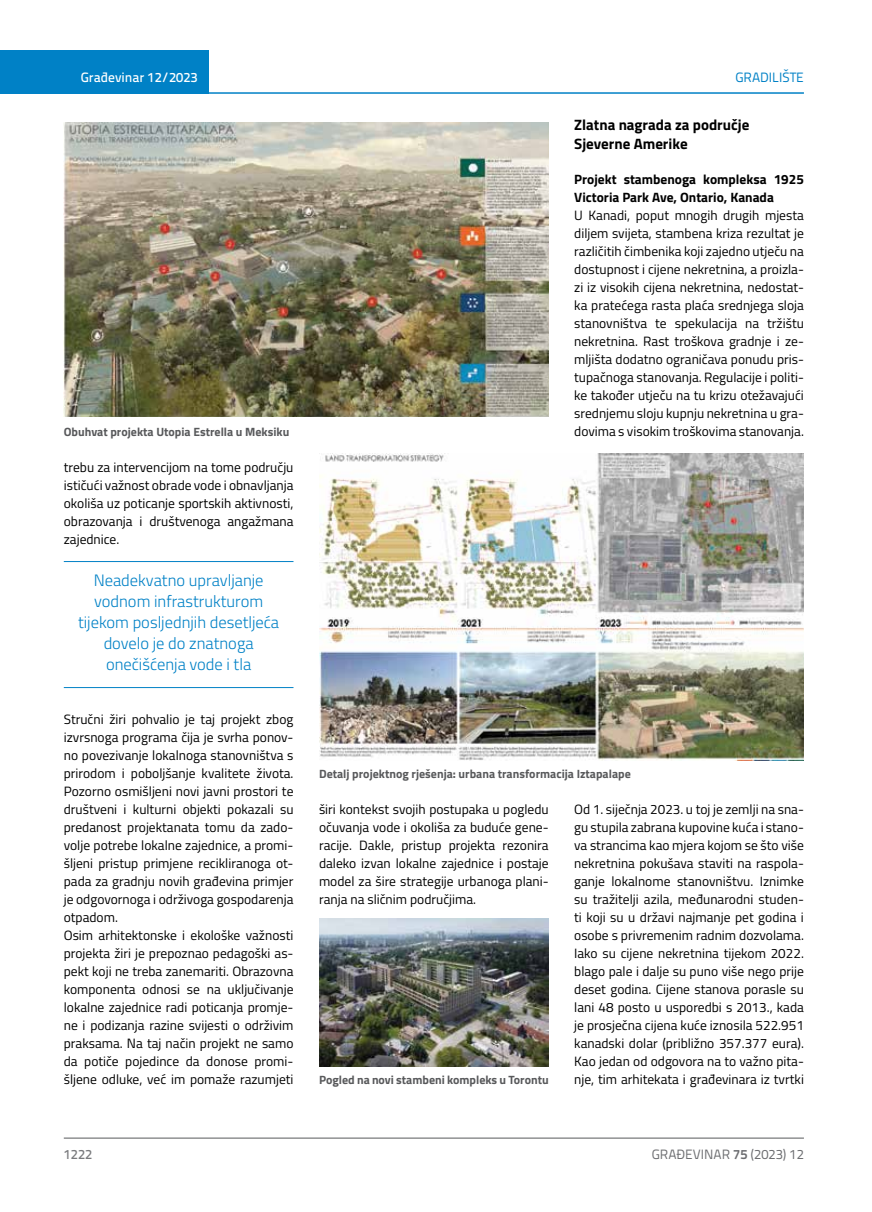
<style>
.page{position:relative;width:872px;height:1212px;background:#fff}
.page>*{position:absolute;margin:0;border:0;box-sizing:border-box;transform-origin:0 0}
.t1{font:300 16.5px/21px "Titillium";color:#0081c6;text-align:center}
.t2{font:700 15px/19.5px "Titillium";color:#000}
.t3{font:13.5px/18px "Titillium";color:#000;text-align:justify}
.t4{font:700 13.5px/18px "Titillium";color:#000}
.t5{font:13.5px "Titillium Text 22 L";color:#6d6e71}
.t6{font:500 13.5px "Titillium Text 22 L";color:#fff}
.t7{font:13.5px "Titillium Text 22 L";color:#0081c6}
.t8{font:500 13.5px "Titillium Text 22 L";color:#797a7d}
.t9{font:700 12px "Titillium";color:#58595b}
.s1{font-weight:700}
</style>
<div class="page">
<div style="left:0;top:50px;width:208px;height:44px;background:#0081c6"></div>
<hr style="left:0;top:92px;width:804px;height:2px;background:#0081c6">
<hr style="left:64px;top:1138px;width:740px;height:1px;background:#58595b">
<hr style="left:64px;top:561px;width:229px;height:1px;background:#0081c6">
<hr style="left:64px;top:687px;width:229px;height:1px;background:#0081c6">
<img style="left:64px;top:122px;width:485px;height:295px">
<img style="left:319px;top:454px;width:485px;height:306px">
<img style="left:319px;top:918px;width:230px;height:148px">
<p class="t6" style="left:81px;top:67px;width:118px">Građevinar 12/2023</p>
<p class="t7" style="left:735px;top:68px;width:70px">GRADILIŠTE</p>
<p class="t9" style="left:64px;top:422px;width:227px">Obuhvat projekta Utopia Estrella u Meksiku</p>
<p class="t3" style="left:64px;top:457px;width:231px">trebu za intervencijom na tome području ističući važnost obrade vode i obnavljanja okoliša uz poticanje sportskih aktivnosti, obrazovanja i društvenoga angažmana zajednice.</p>
<p class="t1" style="left:78px;top:569px;width:203px">Neadekvatno upravljanje vodnom infrastrukturom tijekom posljednjih desetljeća dovelo je do znatnoga onečišćenja vode i tla</p>
<p class="t3" style="left:64px;top:710px;width:231px;text-align:left">Stručni žiri pohvalio je taj projekt zbog izvrsnoga programa čija je svrha ponov&shy;no povezivanje lokalnoga stanovništva s prirodom i poboljšanje kvalitete života.<br>Pozorno osmišljeni novi javni prostori te društveni i kulturni objekti pokazali su predanost projektanata tomu da zado&shy;volje potrebe lokalne zajednice, a promi&shy;šljeni pristup primjene recikliranoga ot&shy;pada za gradnju novih građevina primjer je odgovornoga i održivoga gospodarenja otpadom.<br>Osim arhitektonske i ekološke važnosti projekta žiri je prepoznao pedagoški as&shy;pekt koji ne treba zanemariti. Obrazovna komponenta odnosi se na uključivanje lokalne zajednice radi poticanja promje&shy;ne i podizanja razine svijesti o održivim praksama. Na taj način projekt ne samo da potiče pojedince da donose promi&shy;šljene odluke, već im pomaže razumjeti</p>
<p class="t2" style="left:574px;top:114px;width:177px">Zlatna nagrada za područje<br>Sjeverne Amerike</p>
<p class="t4" style="left:574px;top:169px;width:231px">Projekt stambenoga kompleksa 1925<br>Victoria Park Ave, Ontario, Kanada</p>
<p class="t3" style="left:574px;top:205px;width:231px">U Kanadi, poput mnogih drugih mjesta diljem svijeta, stambena kriza rezultat je različitih čimbenika koji zajedno utječu na dostupnost i cijene nekretnina, a proizla&shy;zi iz visokih cijena nekretnina, nedostat&shy;ka pratećega rasta plaća srednjega sloja stanovništva te spekulacija na tržištu nekretnina. Rast troškova gradnje i ze&shy;mljišta dodatno ograničava ponudu pris&shy;tupačnoga stanovanja. Regulacije i politi&shy;ke također utječu na tu krizu otežavajući srednjemu sloju kupnju nekretnina u gra&shy;dovima s visokim troškovima stanovanja.</p>
<p class="t9" style="left:319px;top:765px;width:313px">Detalj projektnog rješenja: urbana transformacija Iztapalape</p>
<p class="t3" style="left:319px;top:800px;width:231px">širi kontekst svojih postupaka u pogledu očuvanja vode i okoliša za buduće gene&shy;racije. Dakle, pristup projekta rezonira daleko izvan lokalne zajednice i postaje model za šire strategije urbanoga plani&shy;ranja na sličnim područjima.</p>
<p class="t9" style="left:319px;top:1071px;width:231px">Pogled na novi stambeni kompleks u Torontu</p>
<p class="t3" style="left:574px;top:800px;width:231px">Od 1. siječnja 2023. u toj je zemlji na sna&shy;gu stupila zabrana kupovine kuća i stano&shy;va strancima kao mjera kojom se što više nekretnina pokušava staviti na raspola&shy;ganje lokalnome stanovništvu. Iznimke su tražitelji azila, međunarodni studen&shy;ti koji su u državi najmanje pet godina i osobe s privremenim radnim dozvolama.<br>Iako su cijene nekretnina tijekom 2022. blago pale i dalje su puno više nego prije deset godina. Cijene stanova porasle su lani 48 posto u usporedbi s 2013., kada je prosječna cijena kuće iznosila 522.951 kanadski dolar (približno 357.377 eura).<br>Kao jedan od odgovora na to važno pita&shy;nje, tim arhitekata i građevinara iz tvrtki</p>
<p class="t8" style="left:64px;top:1144px;width:30px">1222</p>
<p class="t5" style="left:652px;top:1144px;width:154px">GRAĐEVINAR <span class="s1">75</span> (2023) 12</p>
</div>
